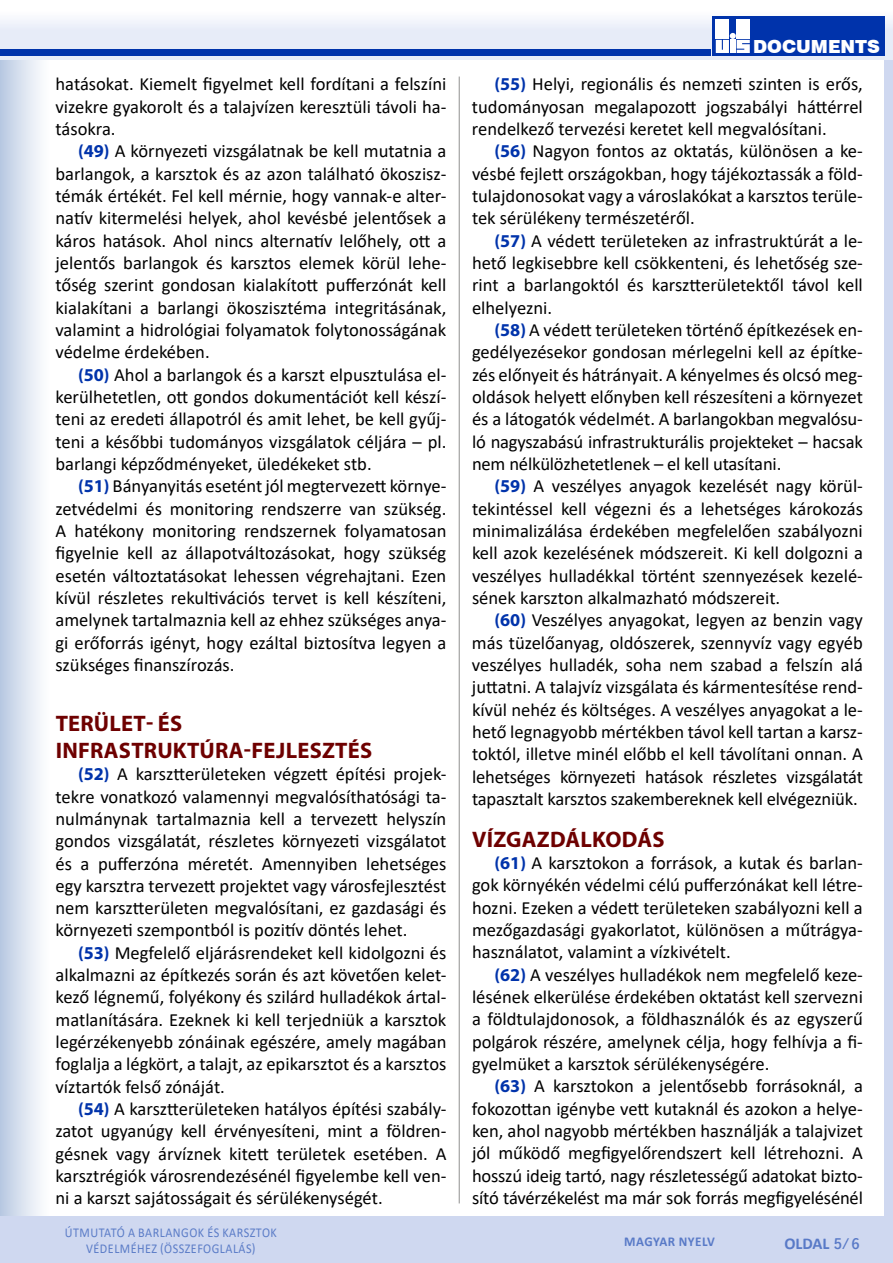
<style>
.page{position:relative;width:893px;height:1263px;background:#fff}
.page>*{position:absolute;margin:0;border:0;box-sizing:border-box;transform-origin:0 0}
.t1{font:700 22.5px/27px "Myriad Pro";letter-spacing:.01em;color:#6e0000}
.t2{font:18.6px/22.4px "Calibri";color:#000;text-align:justify}
.t3{font:900 18px "Swiss 721 BT";color:#fff}
.t4{font:700 16.5px "Calibri";color:#597ac7}
.t5{font:13.5px/16.2px "Calibri";letter-spacing:.04em;color:#5b7cc7;text-align:center;scale:.9 1}
.t6{font:700 13.5px "Calibri";letter-spacing:.04em;color:#597ac7}
.s1{font-family:"Myriad Pro";font-weight:700;font-size:18.15px;color:#0033ab}
.s2{font-family:"Hamburg";font-weight:500;font-size:15px}
</style>
<div class="page">
<div style="left:0;top:59px;width:51px;height:1158px;background:linear-gradient(to right,#bacae3,#fff)"></div>
<div style="left:0;top:1217px;width:893px;height:46px;background:#cfd8f0"></div>
<div style="left:885px;top:59px;width:8px;height:1159px;background:#cfd8f0"></div>
<svg style="left:0;top:16px;width:893px;height:43px"></svg>
<div style="left:0;top:49px;width:710px;height:7px;background:#0033ab"></div>
<div style="left:712px;top:16px;width:172px;height:40px;background:#0033ab"></div>
<div style="left:716px;top:19px;width:13px;height:20px;background:#fff"></div>
<svg style="left:716px;top:33px;width:34px;height:20px"></svg>
<div style="left:737px;top:19px;width:13px;height:20px;background:#fff"></div>
<hr style="left:459px;top:77px;width:1px;height:1126px;background:#9d9d9c">
<p class="t2" style="left:56px;top:73px;width:392px">hatásokat. Kiemelt figyelmet kell fordítani a felszíni vizekre gyakorolt és a talajvízen keresztüli távoli ha&shy;tásokra.</p>
<p class="t2" style="left:55px;top:140px;width:392px;text-indent:23px"><span class="s1">(49)</span> A környezeti vizsgálatnak be kell mutatnia a barlangok, a karsztok és az azon található ökoszisz&shy;témák értékét. Fel kell mérnie, hogy vannak-e alter&shy;natív kitermelési helyek, ahol kevésbé jelentősek a káros hatások. Ahol nincs alternatív lelőhely, ott a jelentős barlangok és karsztos elemek körül lehe&shy;tőség szerint gondosan kialakított pufferzónát kell kialakítani a barlangi ökoszisztéma integritásának, valamint a hidrológiai folyamatok folytonosságának védelme érdekében.</p>
<p class="t2" style="left:56px;top:363px;width:392px;text-indent:22px"><span class="s1">(50)</span> Ahol a barlangok és a karszt elpusztulása el&shy;kerülhetetlen, ott gondos dokumentációt kell készí&shy;teni az eredeti állapotról és amit lehet, be kell gyűj&shy;teni a későbbi tudományos vizsgálatok céljára – pl. barlangi képződményeket, üledékeket stb.</p>
<p class="t2" style="left:56px;top:474px;width:392px;text-indent:22px"><span class="s1">(51)</span> Bányanyitás esetént jól megtervezett környe&shy;zetvédelmi és monitoring rendszerre van szükség.<br>A hatékony monitoring rendszernek folyamatosan figyelnie kell az állapotváltozásokat, hogy szükség esetén változtatásokat lehessen végrehajtani. Ezen kívül részletes rekultivációs tervet is kell készíteni, amelynek tartalmaznia kell az ehhez szükséges anya&shy;gi erőforrás igényt, hogy ezáltal biztosítva legyen a szükséges finanszírozás.</p>
<p class="t1" style="left:56px;top:709px;width:318px">TERÜLET- ÉS<br>INFRASTRUKTÚRA-FEJLESZTÉS</p>
<p class="t2" style="left:56px;top:762px;width:392px;text-indent:22px"><span class="s1">(52)</span> A karsztterületeken végzett építési projek&shy;tekre vonatkozó valamennyi megvalósíthatósági ta&shy;nulmánynak tartalmaznia kell a tervezett helyszín gondos vizsgálatát, részletes környezeti vizsgálatot és a pufferzóna méretét. Amennyiben lehetséges egy karsztra tervezett projektet vagy városfejlesztést nem karsztterületen megvalósítani, ez gazdasági és környezeti szempontból is pozitív döntés lehet.</p>
<p class="t2" style="left:55px;top:941px;width:392px;text-indent:23px"><span class="s1">(53)</span> Megfelelő eljárásrendeket kell kidolgozni és alkalmazni az építkezés során és azt követően kelet&shy;kező légnemű, folyékony és szilárd hulladékok ártal&shy;matlanítására. Ezeknek ki kell terjedniük a karsztok legérzékenyebb zónáinak egészére, amely magában foglalja a légkört, a talajt, az epikarsztot és a karsztos víztartók felső zónáját.</p>
<p class="t2" style="left:56px;top:1097px;width:392px;text-indent:22px"><span class="s1">(54)</span> A karsztterületeken hatályos építési szabály&shy;zatot ugyanúgy kell érvényesíteni, mint a földren&shy;gésnek vagy árvíznek kitett területek esetében. A karsztrégiók városrendezésénél figyelembe kell ven&shy;ni a karszt sajátosságait és sérülékenységét.</p>
<p class="t5" style="left:65px;top:1224px;width:237px">ÚTMUTATÓ A BARLANGOK ÉS KARSZTOK<br>VÉDELMÉHEZ (ÖSSZEFOGLALÁS)</p>
<p class="t3" style="left:753px;top:36px;width:129px">DOCUMENTS</p>
<p class="t2" style="left:472px;top:73px;width:392px;text-indent:23px"><span class="s1">(55)</span> Helyi, regionális és nemzeti szinten is erős, tudományosan megalapozott jogszabályi háttérrel rendelkező tervezési keretet kell megvalósítani.</p>
<p class="t2" style="left:472px;top:140px;width:392px;text-indent:22px"><span class="s1">(56)</span> Nagyon fontos az oktatás, különösen a ke&shy;vésbé fejlett országokban, hogy tájékoztassák a föld&shy;tulajdonosokat vagy a városlakókat a karsztos terüle&shy;tek sérülékeny természetéről.</p>
<p class="t2" style="left:472px;top:229px;width:392px;text-indent:22px"><span class="s1">(57)</span> A védett területeken az infrastruktúrát a le&shy;hető legkisebbre kell csökkenteni, és lehetőség sze&shy;rint a barlangoktól és karsztterületektől távol kell elhelyezni.</p>
<p class="t2" style="left:472px;top:318px;width:392px;text-indent:22px"><span class="s1">(58)</span> A védett területeken történő építkezések en&shy;gedélyezésekor gondosan mérlegelni kell az építke&shy;zés előnyeit és hátrányait. A kényelmes és olcsó meg&shy;oldások helyett előnyben kell részesíteni a környezet és a látogatók védelmét. A barlangokban megvalósu&shy;ló nagyszabású infrastrukturális projekteket – hacsak nem nélkülözhetetlenek – el kell utasítani.</p>
<p class="t2" style="left:472px;top:474px;width:392px;text-indent:22px"><span class="s1">(59)</span> A veszélyes anyagok kezelését nagy körül&shy;tekintéssel kell végezni és a lehetséges károkozás minimalizálása érdekében megfelelően szabályozni kell azok kezelésének módszereit. Ki kell dolgozni a veszélyes hulladékkal történt szennyezések kezelé&shy;sének karszton alkalmazható módszereit.</p>
<p class="t2" style="left:472px;top:608px;width:392px;text-indent:23px"><span class="s1">(60)</span> Veszélyes anyagokat, legyen az benzin vagy más tüzelőanyag, oldószerek, szennyvíz vagy egyéb veszélyes hulladék, soha nem szabad a felszín alá juttatni. A talajvíz vizsgálata és kármentesítése rend&shy;kívül nehéz és költséges. A veszélyes anyagokat a le&shy;hető legnagyobb mértékben távol kell tartan a karsz&shy;toktól, illetve minél előbb el kell távolítani onnan. A lehetséges környezeti hatások részletes vizsgálatát tapasztalt karsztos szakembereknek kell elvégezniük.</p>
<p class="t1" style="left:472px;top:825px;width:194px">VÍZGAZDÁLKODÁS</p>
<p class="t2" style="left:472px;top:851px;width:392px;text-indent:22px"><span class="s1">(61)</span> A karsztokon a források, a kutak és barlan&shy;gok környékén védelmi célú pufferzónákat kell létre&shy;hozni. Ezeken a védett területeken szabályozni kell a mezőgazdasági gyakorlatot, különösen a műtrágya&shy;használatot, valamint a vízkivételt.</p>
<p class="t2" style="left:472px;top:963px;width:392px;text-indent:22px"><span class="s1">(62)</span> A veszélyes hulladékok nem megfelelő keze&shy;lésének elkerülése érdekében oktatást kell szervezni a földtulajdonosok, a földhasználók és az egyszerű polgárok részére, amelynek célja, hogy felhívja a fi&shy;gyelmüket a karsztok sérülékenységére.</p>
<p class="t2" style="left:472px;top:1074px;width:392px;text-indent:23px"><span class="s1">(63)</span> A karsztokon a jelentősebb forrásoknál, a fokozottan igénybe vett kutaknál és azokon a helye&shy;ken, ahol nagyobb mértékben használják a talajvizet jól működő megfigyelőrendszert kell létrehozni. A hosszú ideig tartó, nagy részletességű adatokat bizto&shy;sító távérzékelést ma már sok forrás megfigyelésénél</p>
<p class="t6" style="left:624px;top:1232px;width:92px">MAGYAR NYELV</p>
<p class="t4" style="left:784px;top:1232px;width:77px">OLDAL <span class="s2">5/6</span></p>
</div>
